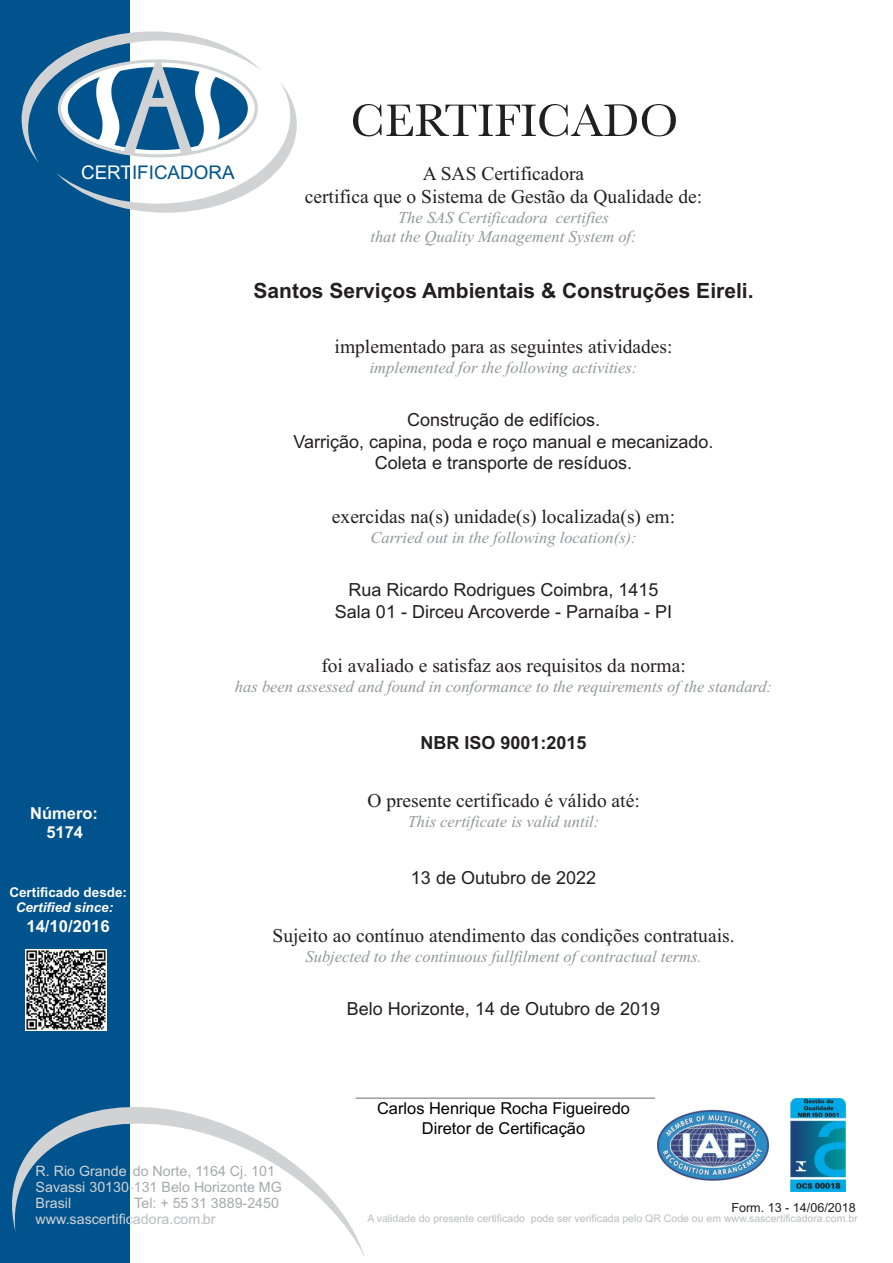
<style>
.page{position:relative;width:893px;height:1263px;background:#fff}
.page>*{position:absolute;margin:0;border:0;box-sizing:border-box;transform-origin:0 0}
.t1{font:700 21px "Arial";color:#231f20}
.t2{font:19.5px/23px "Times New Roman";color:#231f20;text-align:center}
.t3{font:18.75px "Arial";color:#00538d}
.t4{font:18px/21.3px "Arial";color:#231f20;text-align:center}
.t5{font:700 18px "Arial";color:#231f20}
.t6{font:italic 16.5px/19.4px "Times New Roman";color:#939598;text-align:center}
.t7{font:700 16.5px/18.9px "Arial";color:#fff;text-align:center}
.t8{font:16.35px/19.5px "Arial";color:#000;text-align:center}
.t9{font:14.25px/15.9px "Arial";color:#d1d2d4}
.t10{font:14.25px "Arial";color:#a8a9ad}
.t11{font:700 13.5px "Arial";color:#fff}
.t12{font:italic 700 13.5px "Arial";color:#fff}
.t13{font:12.6px "Arial";color:#231f20}
.t14{font:10.5px "Arial";color:#bcbdc0}
.s1{color:#fff}
.s2{color:#a8a9ad}
.s3{color:#bcbdc0}
</style>
<div class="page">
<div style="left:0;top:0;width:130px;height:1263px;background:#00538d"></div>
<svg style="left:12px;top:1097px;width:353px;height:160px"></svg>
<svg style="left:353px;top:104px;width:323px;height:32px"></svg>
<svg style="left:22px;top:31px;width:275px;height:182px"></svg>
<hr style="left:356px;top:1098px;width:299px;height:1px;background:#6c6d70">
<img style="left:657px;top:1099px;width:189px;height:92px">
<img style="left:26px;top:950px;width:81px;height:81px">
<p class="t3" style="left:81px;top:166px;width:155px"><span class="s1">CERT</span>IFICADORA</p>
<p class="t2" style="left:305px;top:164px;width:399px">A SAS Certificadora<br>certifica que o Sistema de Gestão da Qualidade de:</p>
<p class="t6" style="left:370px;top:209px;width:268px">The SAS Certificadora certifies<br>that the Quality Management System of:</p>
<p class="t1" style="left:254px;top:283px;width:501px">Santos Serviços Ambientais &amp; Construções Eireli.</p>
<p class="t2" style="left:335px;top:337px;width:339px">implementado para as seguintes atividades:</p>
<p class="t6" style="left:370px;top:360px;width:269px">implemented for the following activities:</p>
<p class="t4" style="left:294px;top:411px;width:421px">Construção de edifícios.<br>Varrição, capina, poda e roço manual e mecanizado.<br>Coleta e transporte de resíduos.</p>
<p class="t2" style="left:332px;top:507px;width:345px">exercidas na(s) unidade(s) localizada(s) em:</p>
<p class="t6" style="left:370px;top:530px;width:268px">Carried out in the following location(s):</p>
<p class="t4" style="left:335px;top:581px;width:339px">Rua Ricardo Rodrigues Coimbra, 1415<br>Sala 01 - Dirceu Arcoverde - Parnaíba - PI</p>
<p class="t2" style="left:321px;top:656px;width:366px">foi avaliado e satisfaz aos requisitos da norma:</p>
<p class="t6" style="left:235px;top:679px;width:539px">has been assessed and found in conformance to the requirements of the standard:</p>
<p class="t7" style="left:30px;top:805px;width:69px">Número:<br>5174</p>
<p class="t11" style="left:9px;top:887px;width:119px">Certificado desde:</p>
<p class="t12" style="left:16px;top:902px;width:99px">Certified since:</p>
<p class="t7" style="left:26px;top:918px;width:85px">14/10/2016</p>
<p class="t5" style="left:420px;top:736px;width:168px">NBR ISO 9001:2015</p>
<p class="t2" style="left:367px;top:791px;width:274px">O presente certificado é válido até:</p>
<p class="t6" style="left:408px;top:813px;width:193px">This certificate is valid until:</p>
<p class="t4" style="left:411px;top:868px;width:187px">13 de Outubro de 2022</p>
<p class="t2" style="left:273px;top:925px;width:463px">Sujeito ao contínuo atendimento das condições contratuais.</p>
<p class="t6" style="left:306px;top:948px;width:397px">Subjected to the continuous fullfilment of contractual terms.</p>
<p class="t4" style="left:347px;top:999px;width:315px">Belo Horizonte, 14 de Outubro de 2019</p>
<p class="t8" style="left:377px;top:1100px;width:254px">Carlos Henrique Rocha Figueiredo<br>Diretor de Certificação</p>
<p class="t9" style="left:36px;top:1164px;width:248px">R. Rio Grande <span class="s2">do Norte, 1164 Cj. 101<br></span>Savassi 30130-<span class="s2">131 Belo Horizonte MG<br></span>Brasil<br>www.sascertific<span class="s3">adora.com.br</span></p>
<p class="t10" style="left:134px;top:1197px;width:146px">Tel: + 55 31 3889-2450</p>
<p class="t13" style="left:731px;top:1202px;width:126px">Form. 13 - 14/06/2018</p>
<p class="t14" style="left:367px;top:1214px;width:492px">A validade do presente certificado pode ser verificada pelo QR Code ou em www.sascertificadora.com.br</p>
</div>
